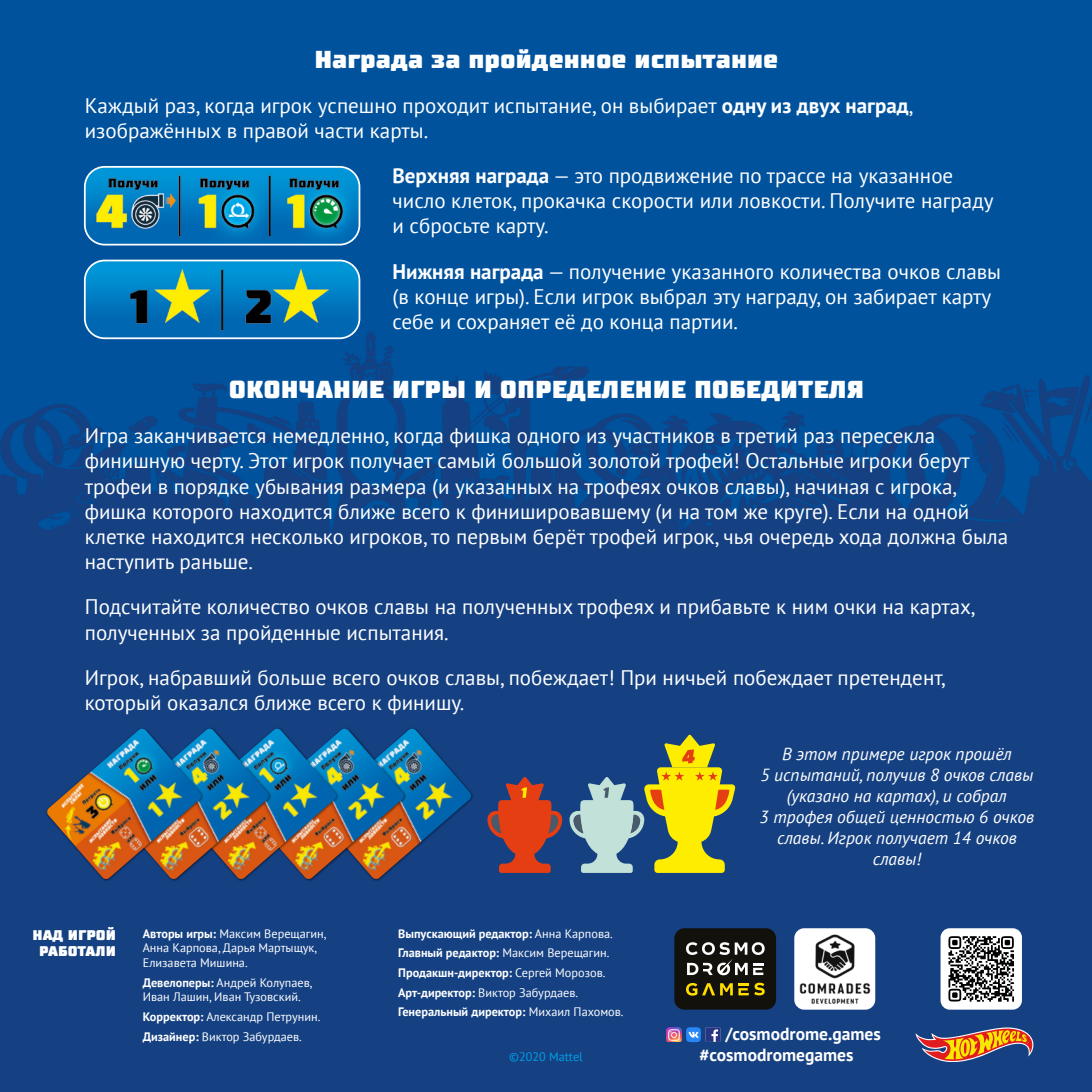
<style>
.page{position:relative;width:1092px;height:1092px;background:#fff}
.page>*{position:absolute;margin:0;border:0;box-sizing:border-box;transform-origin:0 0}
.t1{font:900 24.5px "Supermolot";color:#fff}
.t2{font:21px/25.2px "PT Sans";color:#fff}
.t3{font:italic 17.5px/21px "PT Sans";color:#fff;text-align:center}
.t4{font:700 17.5px "PT Sans";color:#fff}
.t5{font:900 14px/16.8px "Supermolot";color:#fff;text-align:center}
.t6{font:12.25px/14.7px "PT Sans";color:#fff}
.t7{font:700 12.25px/19.6px "PT Sans";color:#fff}
.t8{font:12.25px "PT Sans";color:#009fe3}
.s1{font-weight:700}
.s2{font-weight:400}
</style>
<div class="page">
<img style="left:0;top:0;width:1091px;height:1091px">
<div style="left:0;top:1027px;width:64px;height:64px;background:#154183"></div>
<img style="left:85px;top:167px;width:274px;height:77px">
<div style="left:84px;top:166px;width:276px;height:79px;border:2px solid #fff;border-radius:20px"></div>
<img style="left:85px;top:260px;width:274px;height:78px">
<div style="left:84px;top:259px;width:276px;height:80px;border:2px solid #fff;border-radius:20px"></div>
<div style="left:316px;top:727px;width:158px;height:155px;background:#154183"></div>
<img style="left:406px;top:728px;width:65px;height:129px">
<div style="left:248px;top:727px;width:158px;height:155px;background:#000;opacity:.5"></div>
<img style="left:339px;top:728px;width:65px;height:151px">
<div style="left:181px;top:727px;width:158px;height:155px;background:#000;opacity:.5"></div>
<img style="left:271px;top:728px;width:66px;height:151px">
<div style="left:113px;top:727px;width:158px;height:155px;background:#000;opacity:.5"></div>
<img style="left:204px;top:728px;width:65px;height:151px">
<div style="left:46px;top:727px;width:158px;height:155px;background:#000;opacity:.5"></div>
<img style="left:47px;top:728px;width:155px;height:151px">
<div style="left:674px;top:928px;width:102px;height:81px;background:#13110c;border-radius:10px"></div>
<svg style="left:754px;top:982px;width:10px;height:13px"></svg>
<svg style="left:686px;top:983px;width:46px;height:12px"></svg>
<svg style="left:738px;top:983px;width:10px;height:12px"></svg>
<svg style="left:686px;top:942px;width:78px;height:33px"></svg>
<img style="left:666px;top:1027px;width:15px;height:14px">
<svg style="left:686px;top:1027px;width:34px;height:14px"></svg>
<img style="left:794px;top:928px;width:81px;height:81px">
<svg style="left:487px;top:776px;width:75px;height:96px;background:#894043"></svg>
<svg style="left:569px;top:734px;width:166px;height:138px;background:#7c8e68"></svg>
<div style="left:940px;top:928px;width:81px;height:81px;background:#fff;border-radius:9px"></div>
<svg style="left:948px;top:936px;width:65px;height:65px"></svg>
<svg style="left:915px;top:1027px;width:120px;height:35px;background:#8c6959"></svg>
<p class="t1" style="left:314px;top:44px;width:465px">Награда за пройденное испытание</p>
<p class="t2" style="left:85px;top:92px;width:830px">Каждый раз, когда игрок успешно проходит испытание, он выбирает <span class="s1">одну из двух наград</span>, изображённых в правой части карты.</p>
<p class="t2" style="left:392px;top:162px;width:602px"><span class="s1">Верхняя награда</span> — это продвижение по трассе на указанное число клеток, прокачка скорости или ловкости. Получите награду и сбросьте карту.</p>
<p class="t2" style="left:392px;top:258px;width:610px"><span class="s1">Нижняя награда</span> — получение указанного количества очков славы (в конце игры). Если игрок выбрал эту награду, он забирает карту себе и сохраняет её до конца партии.</p>
<p class="t1" style="left:229px;top:374px;width:637px">ОКОНЧАНИЕ ИГРЫ И ОПРЕДЕЛЕНИЕ ПОБЕДИТЕЛЯ</p>
<p class="t2" style="left:85px;top:422px;width:924px">Игра заканчивается немедленно, когда фишка одного из участников в третий раз пересекла финишную черту. Этот игрок получает самый большой золотой трофей! Остальные игроки берут трофеи в порядке убывания размера (и указанных на трофеях очков славы), начиная с игрока, фишка которого находится ближе всего к финишировавшему (и на том же круге). Если на одной клетке находится несколько игроков, то первым берёт трофей игрок, чья очередь хода должна была наступить раньше.</p>
<p class="t2" style="left:85px;top:594px;width:892px">Подсчитайте количество очков славы на полученных трофеях и прибавьте к ним очки на картах, полученных за пройденные испытания.</p>
<p class="t2" style="left:85px;top:664px;width:862px">Игрок, набравший больше всего очков славы, побеждает! При ничьей побеждает претендент, который оказался ближе всего к финишу.</p>
<p class="t3" style="left:759px;top:742px;width:276px">В этом примере игрок прошёл<br>5 испытаний, получив 8 очков славы (указано на картах), и собрал<br>3 трофея общей ценностью 6 очков славы. Игрок получает 14 очков славы!</p>
<p class="t5" style="left:32px;top:926px;width:85px">НАД ИГРОЙ<br>РАБОТАЛИ</p>
<p class="t6" style="left:143px;top:925px;width:185px"><span class="s1">Авторы игры:</span> Максим Верещагин,<br>Анна Карпова, Дарья Мартыщук,<br>Елизавета Мишина.</p>
<p class="t6" style="left:143px;top:974px;width:171px"><span class="s1">Девелоперы:</span> Андрей Колупаев,<br>Иван Лашин, Иван Тузовский.</p>
<p class="t6" style="left:143px;top:1006px;width:179px;line-height:19.6px"><span class="s1">Корректор:</span> Александр Петрунин.<br><span class="s1">Дизайнер:</span> Виктор Забурдаев.</p>
<p class="t7" style="left:398px;top:923px;width:227px">Выпускающий редактор: <span class="s2">Анна Карпова.<br></span>Главный редактор: <span class="s2">Максим Верещагин.<br></span>Продакшн-директор: <span class="s2">Сергей Морозов.<br></span>Арт-директор: <span class="s2">Виктор Забурдаев.<br></span>Генеральный директор: <span class="s2">Михаил Пахомов.</span></p>
<p class="t4" style="left:725px;top:1022px;width:157px">/cosmodrome.games</p>
<p class="t8" style="left:509px;top:1049px;width:75px">©2020 Mattel</p>
<p class="t4" style="left:699px;top:1043px;width:155px">#cosmodromegames</p>
</div>
